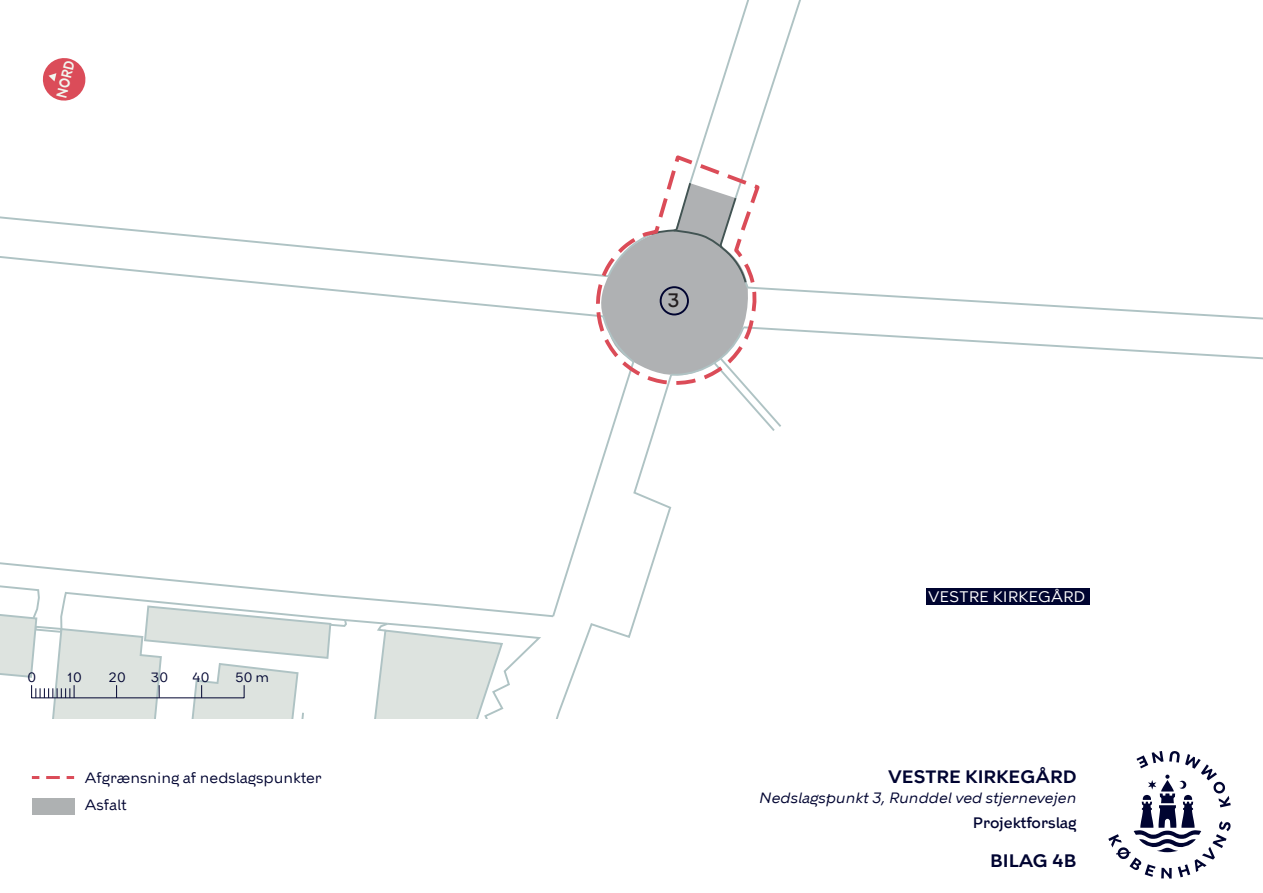
<style>
.page{position:relative;width:1263px;height:893px;background:#fff}
.page>*{position:absolute;margin:0;border:0;box-sizing:border-box;transform-origin:0 0}
.t1{font:500 19.2px "KBH";color:#231f20}
.t2{font:600 18px "KBH";color:#000431}
.t3{font:15.45px "KBH";color:#fff}
.t4{font:italic 15px "KBH";color:#000431}
.t5{font:15px/26.8px "KBH";color:#000431}
.t6{font:500 15px "KBH";color:#000431}
.t7{font:600 14.55px "KBH";color:#f1f6ef;scale:.82 1}
.t8{font:13.5px "KBH";color:#000431}
</style>
<div class="page">
<svg style="left:551px;top:0;width:339px;height:619px"></svg>
<div style="left:660px;top:286px;width:29px;height:29px;border:2px solid #000430;border-radius:50%"></div>
<div style="left:926px;top:589px;width:163px;height:16px;background:#000430"></div>
<svg style="left:42px;top:58px;width:44px;height:43px"></svg>
<svg style="left:1108px;top:751px;width:123px;height:127px"></svg>
<svg style="left:0;top:216px;width:504px;height:599px"></svg>
<p class="t7" style="left:53px;top:96px;width:47px;rotate:-77deg">NORD</p>
<p class="t8" style="left:27px;top:670px;width:10px">0</p>
<p class="t8" style="left:67px;top:670px;width:16px">10</p>
<p class="t8" style="left:108px;top:670px;width:19px">20</p>
<p class="t8" style="left:151px;top:670px;width:19px">30</p>
<p class="t8" style="left:192px;top:670px;width:19px">40</p>
<p class="t8" style="left:235px;top:670px;width:36px">50 m</p>
<p class="t5" style="left:85px;top:765px;width:238px">Afgrænsning af nedslagspunkter<br>Asfalt</p>
<p class="t1" style="left:667px;top:293px;width:14px">3</p>
<p class="t3" style="left:928px;top:589px;width:159px">VESTRE KIRKEGÅRD</p>
<p class="t2" style="left:888px;top:766px;width:190px">VESTRE KIRKEGÅRD</p>
<p class="t4" style="left:759px;top:792px;width:319px">Nedslagspunkt 3, Runddel ved stjernevejen</p>
<p class="t6" style="left:973px;top:817px;width:105px">Projektforslag</p>
<p class="t2" style="left:990px;top:851px;width:88px">BILAG 4B</p>
</div>
